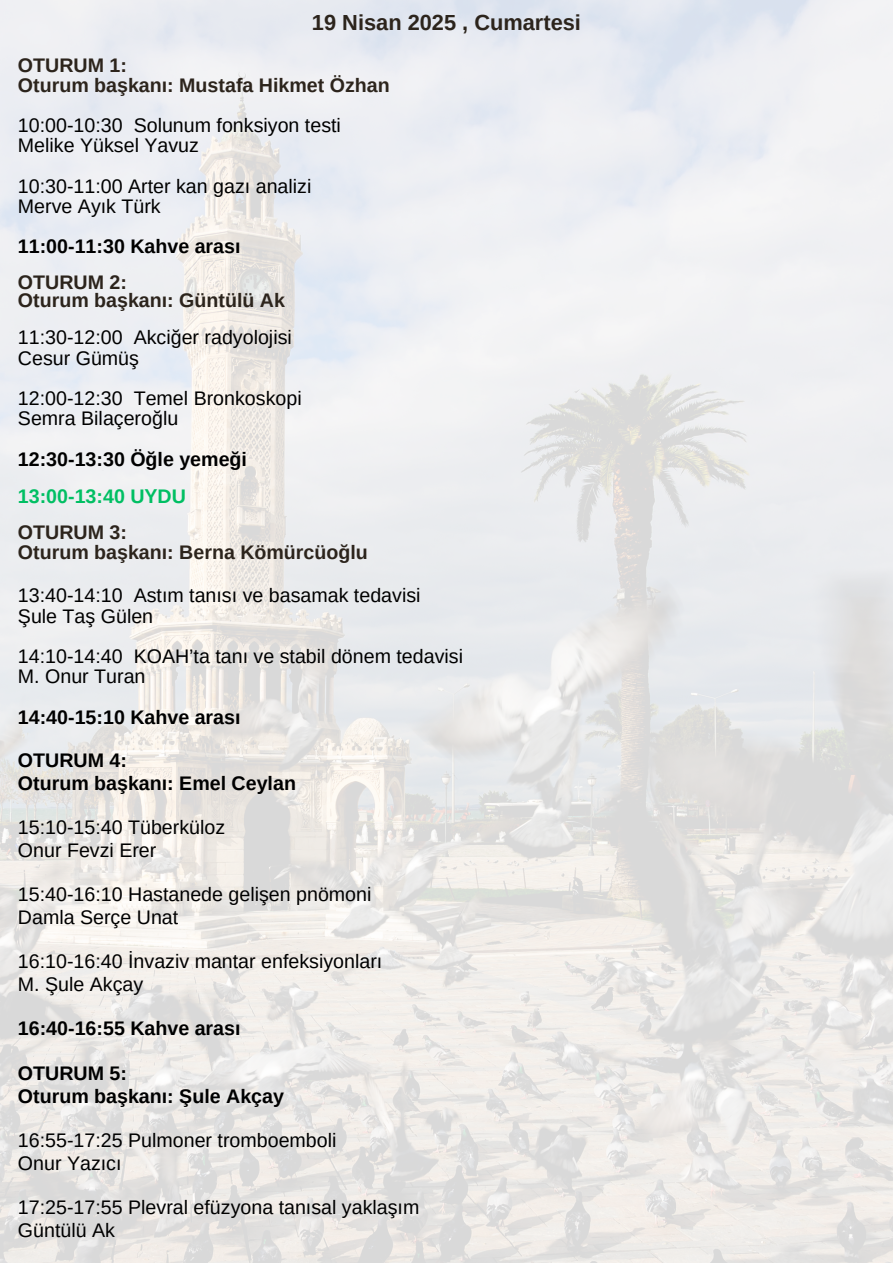
<style>
.page{position:relative;width:893px;height:1263px;background:#fff}
.page>*{position:absolute;margin:0;border:0;box-sizing:border-box;transform-origin:0 0}
.t1{font:700 21.83px "Arimo";color:#2c241c}
.t2{font:19.65px "Arimo";color:#000}
.t3{font:700 19.65px/22.4px "Arimo";color:#000}
.t4{font:700 19.65px/20.2px "Arimo";color:#2c241c}
.t5{font:700 19.65px "Arimo";color:#00bf63}
</style>
<div class="page">
<img style="left:0;top:0;width:893px;height:1263px">
<p class="t1" style="left:312px;top:11px;width:270px">19 Nisan 2025 , Cumartesi</p>
<h2 class="t4" style="left:18px;top:55px;width:373px">OTURUM 1:<br>Oturum başkanı: Mustafa Hikmet Özhan</h2>
<h2 class="t2" style="left:18px;top:114px;width:324px">10:00-10:30 Solunum fonksiyon testi</h2>
<p class="t2" style="left:18px;top:135px;width:183px">Melike Yüksel Yavuz</p>
<p class="t2" style="left:18px;top:175px;width:295px">10:30-11:00 Arter kan gazı analizi</p>
<p class="t2" style="left:18px;top:195px;width:144px">Merve Ayık Türk</p>
<p class="t3" style="left:18px;top:235px;width:224px">11:00-11:30 Kahve arası</p>
<h2 class="t4" style="left:18px;top:274px;width:268px;line-height:17.5px">OTURUM 2:<br>Oturum başkanı: Güntülü Ak</h2>
<h2 class="t2" style="left:18px;top:327px;width:275px">11:30-12:00 Akciğer radyolojisi</h2>
<p class="t2" style="left:18px;top:347px;width:123px">Cesur Gümüş</p>
<p class="t2" style="left:18px;top:387px;width:285px">12:00-12:30 Temel Bronkoskopi</p>
<p class="t2" style="left:18px;top:407px;width:162px">Semra Bilaçeroğlu</p>
<p class="t3" style="left:18px;top:447px;width:231px">12:30-13:30 Öğle yemeği</p>
<h2 class="t5" style="left:18px;top:485px;width:169px">13:00-13:40 UYDU</h2>
<h1 class="t4" style="left:18px;top:522px;width:351px">OTURUM 3:<br>Oturum başkanı: Berna Kömürcüoğlu</h1>
<h2 class="t2" style="left:18px;top:585px;width:404px">13:40-14:10 Astım tanısı ve basamak tedavisi</h2>
<p class="t2" style="left:18px;top:605px;width:137px">Şule Taş Gülen</p>
<p class="t2" style="left:18px;top:645px;width:446px">14:10-14:40 KOAH’ta tanı ve stabil dönem tedavisi</p>
<p class="t2" style="left:18px;top:665px;width:129px">M. Onur Turan</p>
<p class="t3" style="left:18px;top:705px;width:224px">14:40-15:10 Kahve arası</p>
<h2 class="t3" style="left:18px;top:749px;width:279px">OTURUM 4:<br>Oturum başkanı: Emel Ceylan</h2>
<h2 class="t2" style="left:18px;top:816px;width:209px">15:10-15:40 Tüberküloz</h2>
<p class="t2" style="left:18px;top:839px;width:140px">Onur Fevzi Erer</p>
<p class="t2" style="left:18px;top:883px;width:355px">15:40-16:10 Hastanede gelişen pnömoni</p>
<p class="t2" style="left:18px;top:906px;width:162px">Damla Serçe Unat</p>
<p class="t2" style="left:18px;top:950px;width:366px">16:10-16:40 İnvaziv mantar enfeksiyonları</p>
<p class="t2" style="left:18px;top:973px;width:127px">M. Şule Akçay</p>
<p class="t3" style="left:18px;top:1017px;width:224px">16:40-16:55 Kahve arası</p>
<h2 class="t3" style="left:18px;top:1062px;width:267px">OTURUM 5:<br>Oturum başkanı: Şule Akçay</h2>
<h2 class="t2" style="left:18px;top:1129px;width:320px">16:55-17:25 Pulmoner tromboemboli</h2>
<p class="t2" style="left:18px;top:1152px;width:105px">Onur Yazıcı</p>
<p class="t2" style="left:18px;top:1196px;width:403px">17:25-17:55 Plevral efüzyona tanısal yaklaşım</p>
<p class="t2" style="left:18px;top:1219px;width:99px">Güntülü Ak</p>
</div>
